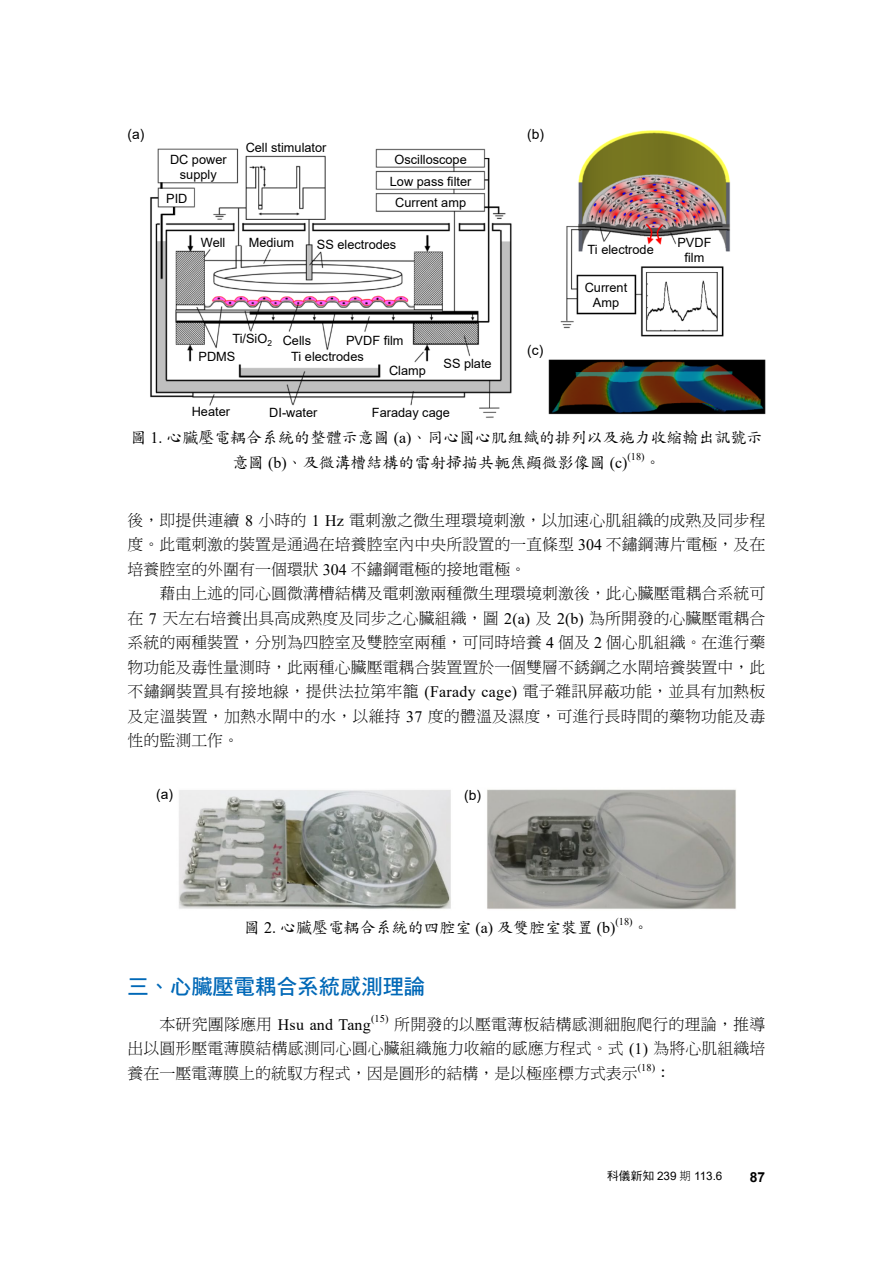
<style>
.page{position:relative;width:893px;height:1263px;background:#fff}
.page>*{position:absolute;margin:0;border:0;box-sizing:border-box;transform-origin:0 0}
.t1{font:21.3px "DF Hei Std W7";color:#0068b7}
.t2{font:15.9px/24.5px "DF Ming Std W3";color:#000;text-align:justify}
.t3{font:15.9px/24.5px "DF Kai Shu Std W5";color:#000}
.t4{font:15.9px "Times New Roman";letter-spacing:.01em;color:#000}
.t5{font:13.8px "Arial";color:#000}
.t6{font:700 13.8px "Arial";color:#000}
.t7{font:12.75px/14.9px "Arial";color:#000;text-align:center}
.t8{font:11.7px "Arial";color:#000}
.t9{font:10.35px "Times New Roman";color:#000}
.s1{font-family:"Times New Roman"}
.s2{font-family:"DF Ming Std W3"}
.s3{font-family:"DF Hei Std W5"}
.s4{font-family:"DF Hei Std W3"}
</style>
<div class="page">
<img style="left:179px;top:789px;width:557px;height:120px">
<img style="left:150px;top:130px;width:615px;height:288px">
<p class="t5" style="left:128px;top:125px;width:18px">(a)</p>
<p class="t5" style="left:527px;top:125px;width:18px">(b)</p>
<p class="t7" style="left:246px;top:140px;width:82px">Cell stimulator</p>
<p class="t7" style="left:170px;top:152px;width:58px">DC power supply</p>
<p class="t7" style="left:166px;top:191px;width:23px">PID</p>
<p class="t7" style="left:201px;top:235px;width:26px">Well</p>
<p class="t7" style="left:394px;top:152px;width:74px">Oscilloscope</p>
<p class="t7" style="left:390px;top:171px;width:83px;line-height:21.3px">Low pass filter<br>Current amp</p>
<p class="t7" style="left:249px;top:235px;width:47px">Medium</p>
<p class="t7" style="left:317px;top:237px;width:81px">SS electrodes</p>
<p class="t7" style="left:232px;top:331px;width:41px">Ti/SiO<sub>2</sub></p>
<p class="t7" style="left:283px;top:333px;width:30px">Cells</p>
<p class="t7" style="left:346px;top:333px;width:59px">PVDF film</p>
<p class="t7" style="left:199px;top:349px;width:38px">PDMS</p>
<p class="t7" style="left:291px;top:349px;width:74px">Ti electrodes</p>
<p class="t7" style="left:389px;top:363px;width:38px">Clamp</p>
<p class="t7" style="left:443px;top:356px;width:50px">SS plate</p>
<p class="t7" style="left:192px;top:404px;width:40px">Heater</p>
<p class="t7" style="left:269px;top:405px;width:50px">DI-water</p>
<p class="t7" style="left:372px;top:405px;width:79px">Faraday cage</p>
<p class="t5" style="left:527px;top:340px;width:18px">(c)</p>
<p class="t7" style="left:588px;top:242px;width:68px">Ti electrode</p>
<p class="t7" style="left:677px;top:234px;width:36px;line-height:15.9px">PVDF film</p>
<p class="t7" style="left:585px;top:280px;width:44px">Current<br>Amp</p>
<p class="t3" style="left:232px;top:425px;width:531px;text-indent:-102px">圖 <span class="s1">1.</span> 心臟壓電耦合系統的整體示意圖 <span class="s1">(a)</span>、同心圓心肌組織的排列以及施力收縮輸出訊號示意圖 <span class="s1">(b)</span>、及微溝槽結構的雷射掃描共軛焦顯微影像圖 <span class="s1">(c)</span></p>
<p class="t9" style="left:627px;top:449px;width:19px">(18)</p>
<p class="t3" style="left:645px;top:449px;width:17px">。</p>
<p class="t2" style="left:128px;top:508px;width:639px">後，即提供連續 <span class="s1">8</span> 小時的 <span class="s1">1 Hz</span> 電刺激之微生理環境刺激，以加速心肌組織的成熟及同步程度。此電刺激的裝置是通過在培養腔室內中央所設置的一直條型 <span class="s1">304</span> 不鏽鋼薄片電極，及在培養腔室的外圍有一個環狀 <span class="s1">304</span> 不鏽鋼電極的接地電極。</p>
<p class="t2" style="left:128px;top:581px;width:639px;text-indent:32px">藉由上述的同心圓微溝槽結構及電刺激兩種微生理環境刺激後，此心臟壓電耦合系統可在 <span class="s1">7</span> 天左右培養出具高成熟度及同步之心臟組織，圖 <span class="s1">2(a)</span> 及 <span class="s1">2(b)</span> 為所開發的心臟壓電耦合系統的兩種裝置，分別為四腔室及雙腔室兩種，可同時培養 <span class="s1">4</span> 個及 <span class="s1">2</span> 個心肌組織。在進行藥物功能及毒性量測時，此兩種心臟壓電耦合裝置置於一個雙層不銹鋼之水閘培養裝置中，此不鏽鋼裝置具有接地線，提供法拉第牢籠 <span class="s1">(Farady cage)</span> 電子雜訊屏蔽功能，並具有加熱板及定溫裝置，加熱水閘中的水，以維持 <span class="s1">37</span> 度的體溫及濕度，可進行長時間的藥物功能及毒性的監測工作。</p>
<p class="t5" style="left:156px;top:785px;width:18px">(a)</p>
<p class="t5" style="left:464px;top:786px;width:18px">(b)</p>
<p class="t3" style="left:244px;top:915px;width:373px">圖 <span class="s1">2.</span> 心臟壓電耦合系統的四腔室 <span class="s1">(a)</span> 及雙腔室裝置 <span class="s1">(b)</span></p>
<p class="t9" style="left:615px;top:914px;width:19px">(18)</p>
<p class="t3" style="left:633px;top:915px;width:17px">。</p>
<h1 class="t1" style="left:128px;top:975px;width:299px">三、心臟壓電耦合系統感測理論</h1>
<p class="t4" style="left:159px;top:1013px;width:213px"><span class="s2">本研究團隊應用</span> Hsu and Tang</p>
<p class="t9" style="left:371px;top:1011px;width:19px">(15)</p>
<p class="t2" style="left:128px;top:1011px;width:639px;text-indent:267px">所開發的以壓電薄板結構感測細胞爬行的理論，推導出以圓形壓電薄膜結構感測同心圓心臟組織施力收縮的感應方程式。式 <span class="s1">(1)</span> 為將心肌組織培養在一壓電薄膜上的統馭方程式，因是圓形的結構，是以極座標方式表示</p>
<p class="t9" style="left:638px;top:1060px;width:19px">(18)</p>
<p class="t2" style="left:655px;top:1060px;width:17px">：</p>
<p class="t8" style="left:607px;top:1168px;width:117px"><span class="s3">科儀新知</span> 239 <span class="s4">期</span> 113.6</p>
<p class="t6" style="left:750px;top:1167px;width:17px">87</p>
</div>
